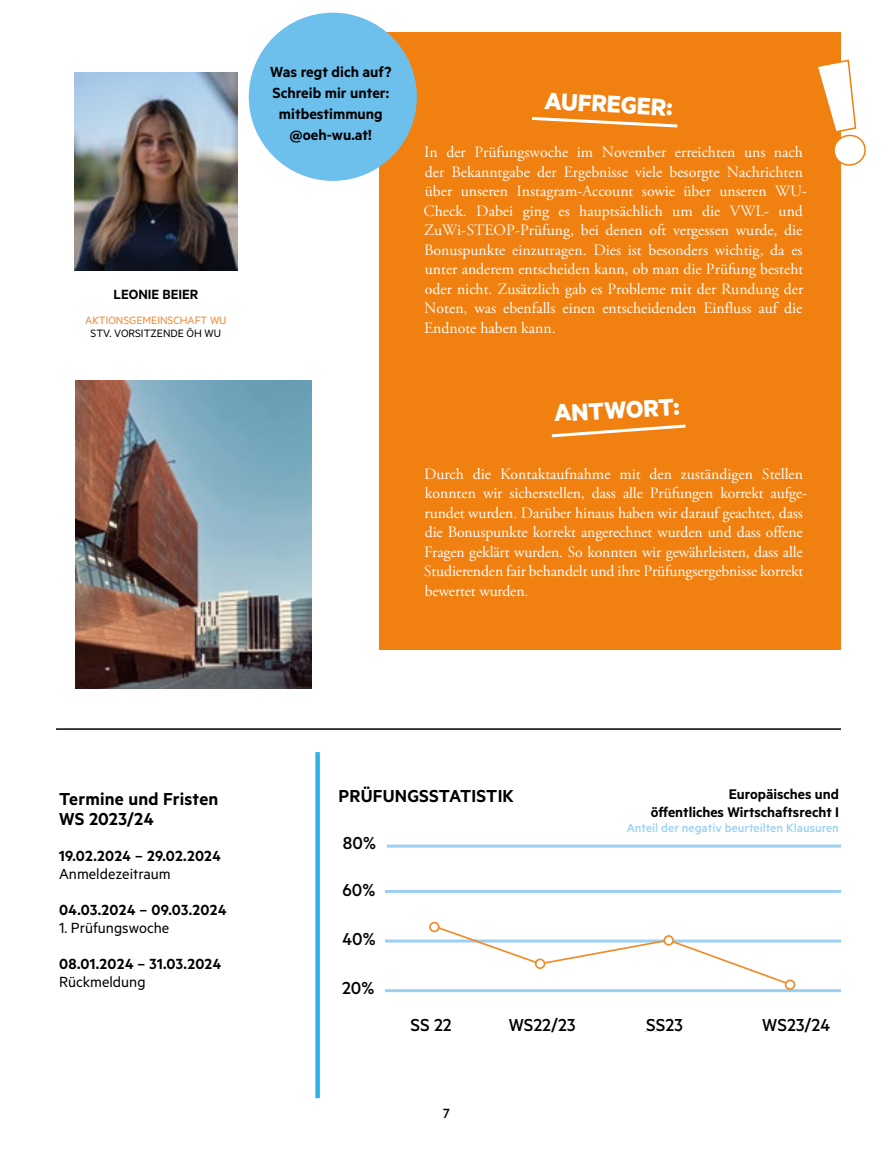
<style>
.page{position:relative;width:893px;height:1149px;background:#fff}
.page>*{position:absolute;margin:0;border:0;box-sizing:border-box;transform-origin:0 0}
.Subheadline_Anreisser_Metric_Medium{font:700 27px "Metric";color:#fff}
.Subheadline_Metric_Semibold{font:600 19.5px/19.5px "Metric";letter-spacing:.01em;color:#000}
.Zitat_Metric_Medium{font:500 19.5px "Metric";color:#000}
.Subheadline_Anreisser_Metric_Medium-2{font:600 16.5px "Metric";letter-spacing:.02em;color:#000}
.Subheadline_Anreisser_Metric_Medium-3{font:600 16.5px "Metric";color:#000}
.Subheadline_Anreisser_Metric_Medium-4{font:16.5px "Metric";color:#000}
.Fließtext_Links_Garamond_Regular{font:15.75px/19.5px "Adobe Garamond Pro";color:#fff}
.Subheadline_Anreisser_Metric_Medium-5{font:600 15.75px/18px "Metric";color:#000;text-align:right}
.Namen_Metric_Semibold{font:600 15px "Metric";color:#000}
.Pagina{font:500 15px "Metric";color:#000}
.Subheadline_Anreisser_Metric_Medium-6{font:500 13.5px "Metric";color:#9dd1f3}
.Namen_Untertitel_Metric_Regular{font:12px "Metric";color:#f18631}
.Namen_Untertitel_Metric_Regular-2{font:12px "Metric";color:#000}
</style>
<div class="page">
<hr style="left:385px;top:939px;width:456px;height:3px;background:#9cd0f2">
<div style="left:380px;top:32px;width:461px;height:617px;background:#f0800f"></div>
<img style="left:74px;top:73px;width:163px;height:197px">
<hr style="left:385px;top:988px;width:456px;height:3px;background:#9cd0f2">
<svg style="left:432px;top:927px;width:360px;height:59px"></svg>
<hr style="left:387px;top:844px;width:454px;height:3px;background:#9cd0f2">
<hr style="left:385px;top:889px;width:456px;height:3px;background:#9cd0f2">
<div style="left:315px;top:751px;width:5px;height:346px;background:#2db3e8"></div>
<div style="left:249px;top:13px;width:168px;height:168px;background:#6dc0ec;border-radius:50%"></div>
<svg style="left:818px;top:59px;width:48px;height:107px"></svg>
<hr style="left:56px;top:728px;width:785px;height:1px;background:#000">
<img style="left:75px;top:381px;width:236px;height:307px">
<div style="left:430px;top:922px;width:9px;height:9px;background:#fff;border-radius:50%"></div>
<div style="left:429px;top:921px;width:11px;height:10px;border:2px solid #f18a23;border-radius:50%"></div>
<div style="left:536px;top:959px;width:8px;height:8px;background:#fff;border-radius:50%"></div>
<div style="left:535px;top:958px;width:10px;height:10px;border:2px solid #f18a23;border-radius:50%"></div>
<div style="left:786px;top:980px;width:8px;height:8px;background:#fff;border-radius:50%"></div>
<div style="left:785px;top:979px;width:10px;height:10px;border:2px solid #f18a23;border-radius:50%"></div>
<div style="left:664px;top:935px;width:9px;height:9px;background:#fff;border-radius:50%"></div>
<div style="left:663px;top:934px;width:11px;height:11px;border:2px solid #f18a23;border-radius:50%"></div>
<svg style="left:551px;top:424px;width:135px;height:14px"></svg>
<svg style="left:531px;top:116px;width:147px;height:12px"></svg>
<p class="Namen_Metric_Semibold" style="left:113px;top:285px;width:86px">LEONIE BEIER</p>
<p class="Namen_Untertitel_Metric_Regular" style="left:85px;top:313px;width:143px">AKTIONSGEMEINSCHAFT WU</p>
<p class="Namen_Untertitel_Metric_Regular-2" style="left:91px;top:326px;width:132px">STV. VORSITZENDE ÖH WU</p>
<p class="Subheadline_Anreisser_Metric_Medium-3" style="left:270px;top:62px;width:123px">Was regt dich auf?</p>
<p class="Subheadline_Anreisser_Metric_Medium-3" style="left:272px;top:83px;width:118px">Schreib mir unter:</p>
<p class="Subheadline_Anreisser_Metric_Medium-3" style="left:279px;top:104px;width:105px">mitbestimmung</p>
<p class="Subheadline_Anreisser_Metric_Medium-3" style="left:290px;top:125px;width:83px">@oeh-wu.at!</p>
<p class="Subheadline_Anreisser_Metric_Medium" style="left:545px;top:84px;width:130px;rotate:3deg">AUFREGER:</p>
<p class="Fließtext_Links_Garamond_Regular" style="left:424px;top:143px;width:385px">In der Prüfungswoche im November erreichten uns nach der Bekanntgabe der Ergebnisse viele besorgte Nachrichten über unseren Instagram-Account sowie über unseren WU-Check. Dabei ging es hauptsächlich um die VWL- und ZuWi-STEOP-Prüfung, bei denen oft vergessen wurde, die Bonuspunkte einzutragen. Dies ist besonders wichtig, da es unter anderem entscheiden kann, ob man die Prüfung besteht oder nicht. Zusätzlich gab es Probleme mit der Rundung der Noten, was ebenfalls einen entscheidenden Einfluss auf die Endnote haben kann.</p>
<p class="Subheadline_Anreisser_Metric_Medium" style="left:553px;top:396px;width:127px;rotate:-3deg">ANTWORT:</p>
<p class="Fließtext_Links_Garamond_Regular" style="left:424px;top:464px;width:385px">Durch die Kontaktaufnahme mit den zuständigen Stellen konnten wir sicherstellen, dass alle Prüfungen korrekt aufge&shy;rundet wurden. Darüber hinaus haben wir darauf geachtet, dass die Bonuspunkte korrekt angerechnet wurden und dass offene Fragen geklärt wurden. So konnten wir gewährleisten, dass alle Studierenden fair behandelt und ihre Prüfungsergebnisse korrekt bewertet wurden.</p>
<p class="Subheadline_Metric_Semibold" style="left:59px;top:788px;width:161px">Termine und Fristen<br>WS 2023/24</p>
<p class="Subheadline_Anreisser_Metric_Medium-2" style="left:59px;top:845px;width:163px">19.02.2024 – 29.02.2024</p>
<p class="Subheadline_Anreisser_Metric_Medium-4" style="left:59px;top:863px;width:113px">Anmeldezeitraum</p>
<p class="Subheadline_Anreisser_Metric_Medium-2" style="left:59px;top:899px;width:169px">04.03.2024 – 09.03.2024</p>
<p class="Subheadline_Anreisser_Metric_Medium-4" style="left:59px;top:917px;width:112px">1. Prüfungswoche</p>
<p class="Subheadline_Anreisser_Metric_Medium-2" style="left:59px;top:953px;width:164px">08.01.2024 – 31.03.2024</p>
<p class="Subheadline_Anreisser_Metric_Medium-4" style="left:59px;top:971px;width:88px">Rückmeldung</p>
<p class="Subheadline_Metric_Semibold" style="left:339px;top:785px;width:177px">PRÜFUNGSSTATISTIK</p>
<p class="Zitat_Metric_Medium" style="left:343px;top:831px;width:35px">80%</p>
<p class="Zitat_Metric_Medium" style="left:342px;top:877px;width:34px">60%</p>
<p class="Zitat_Metric_Medium" style="left:342px;top:927px;width:35px">40%</p>
<p class="Zitat_Metric_Medium" style="left:342px;top:976px;width:34px">20%</p>
<p class="Subheadline_Anreisser_Metric_Medium-5" style="left:651px;top:784px;width:190px">Europäisches und<br>öffentliches Wirtschaftsrecht I</p>
<p class="Subheadline_Anreisser_Metric_Medium-6" style="left:627px;top:820px;width:214px">Anteil der negativ beurteilten Klausuren</p>
<p class="Zitat_Metric_Medium" style="left:509px;top:1013px;width:68px">WS22/23</p>
<p class="Zitat_Metric_Medium" style="left:762px;top:1012px;width:69px">WS23/24</p>
<p class="Zitat_Metric_Medium" style="left:411px;top:1012px;width:43px">SS 22</p>
<p class="Zitat_Metric_Medium" style="left:642px;top:1012px;width:44px">SS 20</p>
<p class="Zitat_Metric_Medium" style="left:646px;top:1012px;width:38px">SS 3</p>
<p class="Pagina" style="left:443px;top:1103px;width:8px">7</p>
</div>
